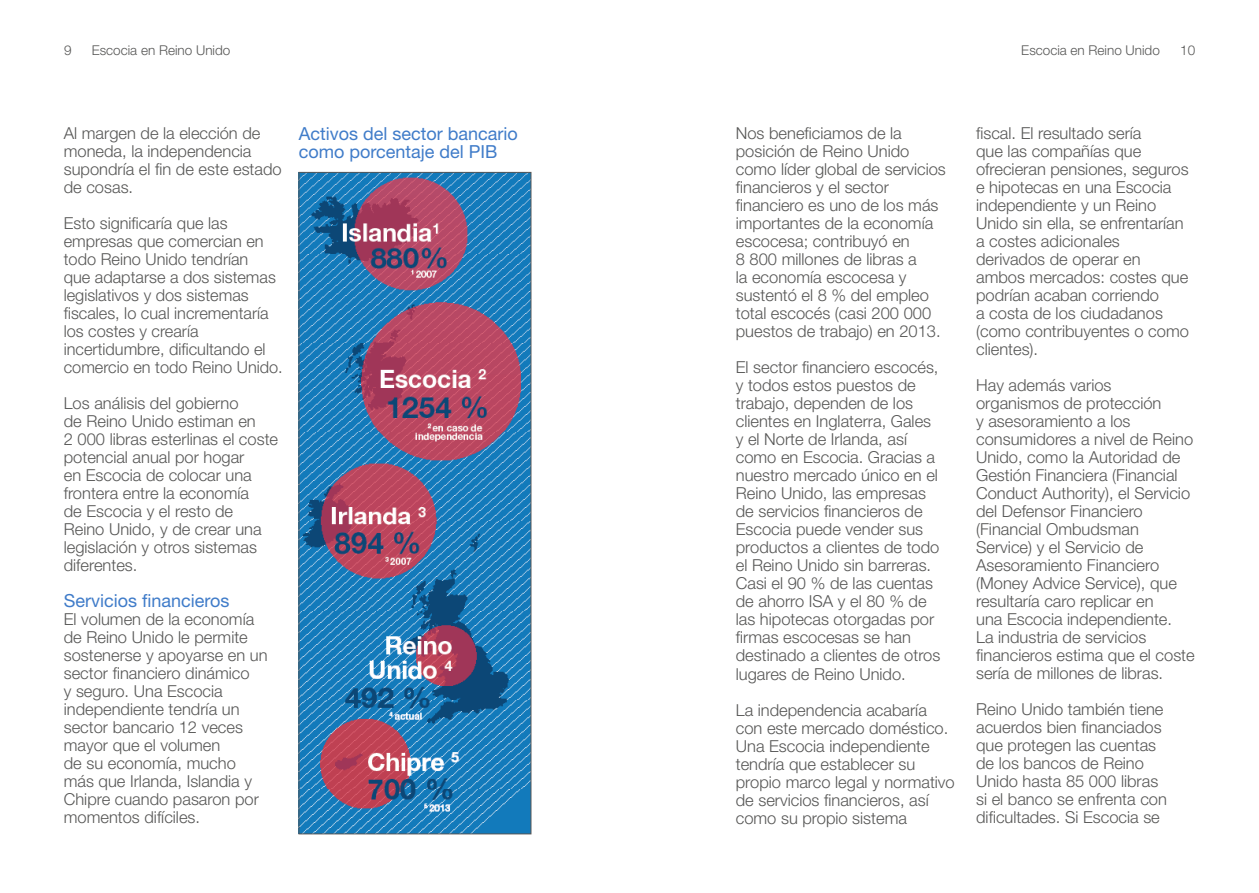
<style>
.page{position:relative;width:1259px;height:893px;background:#fff}
.page>*{position:absolute;margin:0;border:0;box-sizing:border-box;transform-origin:0 0}
.t1{font:18px/18px "Helvetica Neue LT Std";color:#407cc9}
.t2{font:300 16.5px/18px "Helvetica Neue LT Pro";color:#575756}
.t3{font:300 13.5px "Helvetica Neue LT Pro";color:#575756}
</style>
<div class="page">
<img style="left:301px;top:174px;width:228px;height:658px">
<div style="left:299px;top:172px;width:232px;height:662px;border:1px solid #575756"></div>
<p class="t3" style="left:64px;top:42px;width:9px">9</p>
<p class="t3" style="left:92px;top:42px;width:140px">Escocia en Reino Unido</p>
<p class="t3" style="left:1021px;top:42px;width:140px">Escocia en Reino Unido</p>
<p class="t3" style="left:1180px;top:42px;width:17px">10</p>
<p class="t2" style="left:64px;top:124px;width:219px">Al margen de la elección de moneda, la independencia supondría el fin de este estado de cosas.</p>
<p class="t2" style="left:64px;top:214px;width:220px">Esto significaría que las empresas que comercian en todo Reino Unido tendrían<br>que adaptarse a dos sistemas legislativos y dos sistemas fiscales, lo cual incrementaría los costes y crearía incertidumbre, dificultando el comercio en todo Reino Unido.</p>
<p class="t2" style="left:64px;top:394px;width:216px">Los análisis del gobierno<br>de Reino Unido estiman en<br>2 000 libras esterlinas el coste potencial anual por hogar<br>en Escocia de colocar una frontera entre la economía<br>de Escocia y el resto de<br>Reino Unido, y de crear una legislación y otros sistemas diferentes.</p>
<p class="t1" style="left:64px;top:592px;width:167px">Servicios financieros</p>
<p class="t2" style="left:64px;top:610px;width:205px">El volumen de la economía de Reino Unido le permite sostenerse y apoyarse en un sector financiero dinámico<br>y seguro. Una Escocia independiente tendría un sector bancario 12 veces mayor que el volumen<br>de su economía, mucho más que Irlanda, Islandia y<br>Chipre cuando pasaron por momentos difíciles.</p>
<p class="t1" style="left:299px;top:125px;width:221px">Activos del sector bancario como porcentaje del PIB</p>
<p class="t2" style="left:736px;top:124px;width:211px">Nos beneficiamos de la posición de Reino Unido como líder global de servicios financieros y el sector financiero es uno de los más importantes de la economía escocesa; contribuyó en<br>8 800 millones de libras a<br>la economía escocesa y sustentó el 8 % del empleo total escocés (casi 200 000 puestos de trabajo) en 2013.</p>
<p class="t2" style="left:736px;top:358px;width:206px">El sector financiero escocés, y todos estos puestos de trabajo, dependen de los clientes en Inglaterra, Gales y el Norte de Irlanda, así como en Escocia. Gracias a nuestro mercado único en el<br>Reino Unido, las empresas de servicios financieros de<br>Escocia puede vender sus productos a clientes de todo el Reino Unido sin barreras.<br>Casi el 90 % de las cuentas de ahorro ISA y el 80 % de las hipotecas otorgadas por firmas escocesas se han destinado a clientes de otros lugares de Reino Unido.</p>
<p class="t2" style="left:736px;top:700px;width:220px">La independencia acabaría con este mercado doméstico.<br>Una Escocia independiente tendría que establecer su propio marco legal y normativo de servicios financieros, así como su propio sistema</p>
<p class="t2" style="left:976px;top:124px;width:214px">fiscal. El resultado sería<br>que las compañías que ofrecieran pensiones, seguros e hipotecas en una Escocia independiente y un Reino<br>Unido sin ella, se enfrentarían a costes adicionales derivados de operar en ambos mercados: costes que podrían acaban corriendo<br>a costa de los ciudadanos (como contribuyentes o como clientes).</p>
<p class="t2" style="left:976px;top:376px;width:220px">Hay además varios organismos de protección<br>y asesoramiento a los consumidores a nivel de Reino<br>Unido, como la Autoridad de<br>Gestión Financiera (Financial<br>Conduct Authority), el Servicio del Defensor Financiero (Financial Ombudsman<br>Service) y el Servicio de<br>Asesoramiento Financiero (Money Advice Service), que resultaría caro replicar en<br>una Escocia independiente.<br>La industria de servicios financieros estima que el coste sería de millones de libras.</p>
<p class="t2" style="left:976px;top:700px;width:192px">Reino Unido también tiene acuerdos bien financiados que protegen las cuentas de los bancos de Reino<br>Unido hasta 85 000 libras si el banco se enfrenta con dificultades. Si Escocia se</p>
</div>
